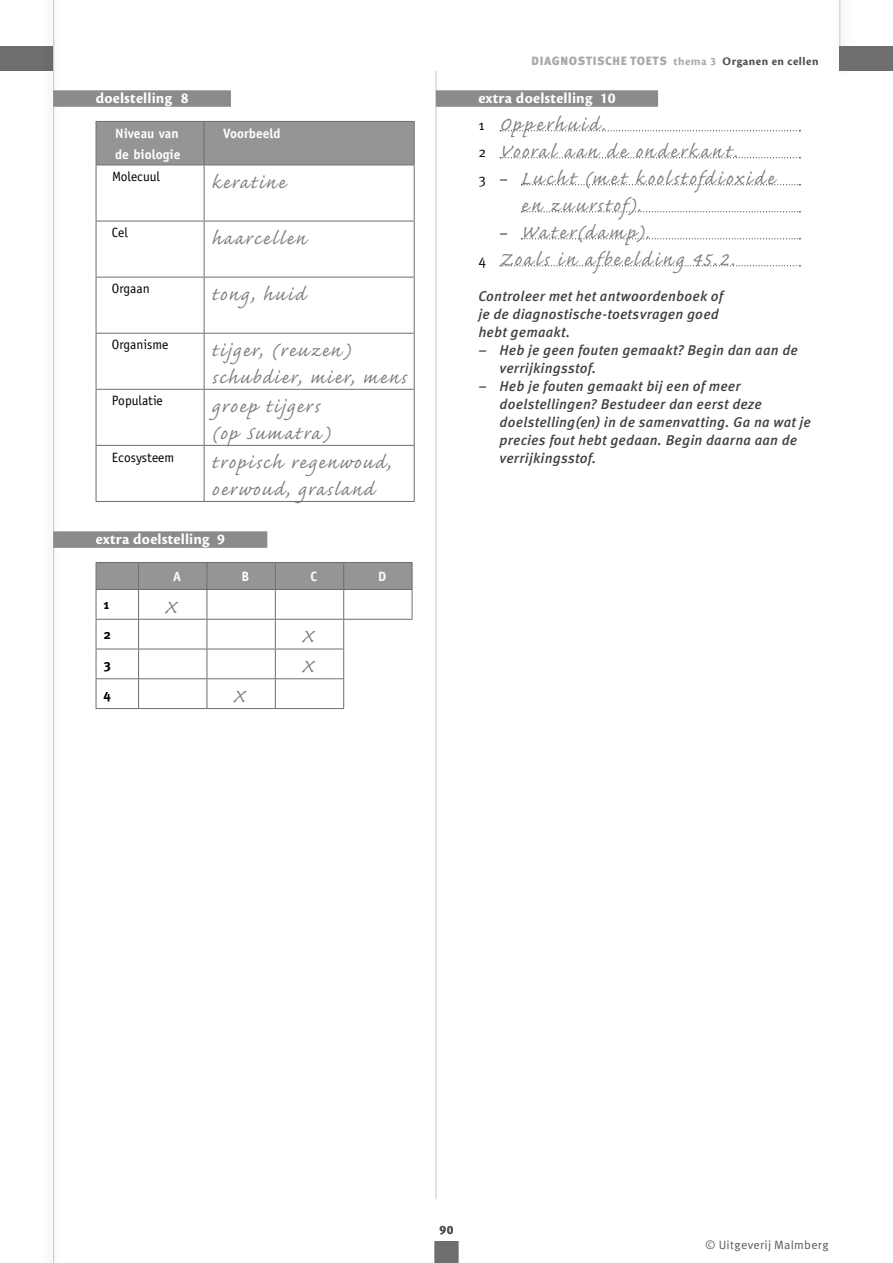
<style>
.page{position:relative;width:893px;height:1263px;background:#fff}
.page>*{position:absolute;margin:0;border:0;box-sizing:border-box;transform-origin:0 0}
.t1{font:24px/27px "Caflisch Script Pro";letter-spacing:.07em;color:#7c7c7c}
.t2{font:24px/27px "Caflisch Script Pro";letter-spacing:.11em;color:#7c7c7c}
.t3{font:24px "Caflisch Script Pro";letter-spacing:.1em;color:#7c7c7c}
.t4{font:24px "Caflisch Script Pro";letter-spacing:.095em;color:#7c7c7c}
.t5{font:700 15.75px "Cronos Pro";letter-spacing:.01em;color:#fff}
.t6{font:italic 500 14.25px/18px "Meta OT";letter-spacing:.01em;color:#414141}
.t7{font:13.5px "Officina Sans Std";color:#000}
.t8{font:700 13.5px/21px "Officina Sans Std";color:#fff}
.t9{font:700 13.5px "Meta OT";color:#000}
.t10{font:900 12px "Meta OT";letter-spacing:.05em;color:#a9a9a9}
.t11{font:12px "Meta OT";letter-spacing:.025em;color:#595959}
.t12{font:700 12px "Meta OT";color:#4d4d4d}
.s1{font-family:"Cronos Pro";font-weight:700}
.s2{font-family:"Cronos Pro";font-weight:700;color:#4d4d4d}
.s3{font-family:"Meta OT";font-size:14.25px;color:#000}
</style>
<div class="page">
<hr style="left:839px;top:0;width:1px;height:71px;background:#c8c8c8">
<div style="left:840px;top:47px;width:53px;height:24px;background:#6e6e6e"></div>
<div style="left:0;top:47px;width:53px;height:24px;background:#6e6e6e"></div>
<div style="left:42px;top:0;width:19px;height:1263px;background:#fafafa"></div>
<hr style="left:53px;top:0;width:1px;height:1263px;background:#c8c8c8">
<hr style="left:435px;top:71px;width:1px;height:1128px;background:#c8c8c8">
<div style="left:53px;top:90px;width:178px;height:17px;background:#8b8b8b"></div>
<div style="left:53px;top:531px;width:214px;height:17px;background:#8b8b8b"></div>
<div style="left:97px;top:122px;width:317px;height:43px;background:#959595"></div>
<svg style="left:97px;top:166px;width:317px;height:335px"></svg>
<hr style="left:96px;top:121px;width:108px;height:1px;background:#6e6e6e">
<hr style="left:96px;top:122px;width:1px;height:43px;background:#6e6e6e">
<hr style="left:204px;top:121px;width:211px;height:1px;background:#6e6e6e">
<hr style="left:204px;top:122px;width:1px;height:43px;background:#6e6e6e">
<hr style="left:414px;top:122px;width:1px;height:43px;background:#6e6e6e">
<hr style="left:96px;top:165px;width:108px;height:1px;background:#6e6e6e">
<hr style="left:204px;top:165px;width:211px;height:1px;background:#6e6e6e">
<hr style="left:96px;top:165px;width:1px;height:56px;background:#6e6e6e">
<hr style="left:204px;top:165px;width:1px;height:56px;background:#6e6e6e">
<hr style="left:414px;top:165px;width:1px;height:56px;background:#6e6e6e">
<hr style="left:96px;top:221px;width:108px;height:1px;background:#6e6e6e">
<hr style="left:96px;top:221px;width:1px;height:56px;background:#6e6e6e">
<hr style="left:204px;top:221px;width:211px;height:1px;background:#6e6e6e">
<hr style="left:204px;top:221px;width:1px;height:56px;background:#6e6e6e">
<hr style="left:414px;top:221px;width:1px;height:56px;background:#6e6e6e">
<hr style="left:96px;top:277px;width:108px;height:1px;background:#6e6e6e">
<hr style="left:96px;top:277px;width:1px;height:56px;background:#6e6e6e">
<hr style="left:204px;top:277px;width:211px;height:1px;background:#6e6e6e">
<hr style="left:204px;top:277px;width:1px;height:56px;background:#6e6e6e">
<hr style="left:414px;top:277px;width:1px;height:56px;background:#6e6e6e">
<hr style="left:96px;top:333px;width:108px;height:1px;background:#6e6e6e">
<hr style="left:96px;top:334px;width:1px;height:55px;background:#6e6e6e">
<hr style="left:204px;top:333px;width:211px;height:1px;background:#6e6e6e">
<hr style="left:204px;top:334px;width:1px;height:55px;background:#6e6e6e">
<hr style="left:414px;top:334px;width:1px;height:55px;background:#6e6e6e">
<hr style="left:96px;top:389px;width:108px;height:1px;background:#6e6e6e">
<hr style="left:96px;top:390px;width:1px;height:55px;background:#6e6e6e">
<hr style="left:204px;top:389px;width:211px;height:1px;background:#6e6e6e">
<hr style="left:204px;top:390px;width:1px;height:55px;background:#6e6e6e">
<hr style="left:414px;top:390px;width:1px;height:55px;background:#6e6e6e">
<hr style="left:96px;top:445px;width:108px;height:1px;background:#6e6e6e">
<hr style="left:96px;top:446px;width:1px;height:55px;background:#6e6e6e">
<hr style="left:204px;top:445px;width:211px;height:1px;background:#6e6e6e">
<hr style="left:204px;top:446px;width:1px;height:55px;background:#6e6e6e">
<hr style="left:414px;top:446px;width:1px;height:55px;background:#6e6e6e">
<hr style="left:96px;top:501px;width:108px;height:1px;background:#6e6e6e">
<hr style="left:204px;top:501px;width:211px;height:1px;background:#6e6e6e">
<svg style="left:96px;top:562px;width:317px;height:146px"></svg>
<hr style="left:96px;top:708px;width:43px;height:1px;background:#6e6e6e">
<hr style="left:139px;top:708px;width:68px;height:1px;background:#6e6e6e">
<hr style="left:207px;top:708px;width:68px;height:1px;background:#6e6e6e">
<hr style="left:275px;top:708px;width:69px;height:1px;background:#6e6e6e">
<div style="left:436px;top:90px;width:222px;height:17px;background:#8b8b8b"></div>
<svg style="left:500px;top:130px;width:300px;height:1px"></svg>
<svg style="left:500px;top:157px;width:300px;height:1px"></svg>
<svg style="left:521px;top:184px;width:279px;height:1px"></svg>
<svg style="left:521px;top:211px;width:279px;height:1px"></svg>
<svg style="left:521px;top:238px;width:279px;height:1px"></svg>
<svg style="left:500px;top:265px;width:300px;height:1px"></svg>
<div style="left:435px;top:1241px;width:23px;height:22px;background:#6e6e6e"></div>
<p class="t5" style="left:96px;top:89px;width:94px">doelstelling 8</p>
<p class="t8" style="left:115px;top:122px;width:67px">Niveau van de biologie</p>
<p class="t8" style="left:223px;top:122px;width:59px">Voorbeeld</p>
<p class="t7" style="left:112px;top:169px;width:50px">Molecuul</p>
<h1 class="t1" style="left:212px;top:171px;width:75px">keratine</h1>
<p class="t7" style="left:112px;top:225px;width:17px">Cel</p>
<h1 class="t1" style="left:212px;top:227px;width:96px">haarcellen</h1>
<p class="t7" style="left:112px;top:281px;width:39px">Orgaan</p>
<h1 class="t1" style="left:212px;top:283px;width:95px">tong, huid</h1>
<p class="t7" style="left:112px;top:337px;width:58px">Organisme</p>
<h1 class="t1" style="left:212px;top:339px;width:196px">tijger, (reuzen) schubdier, mier, mens</h1>
<p class="t7" style="left:112px;top:393px;width:52px">Populatie</p>
<h1 class="t1" style="left:212px;top:395px;width:120px">groep tijgers (op Sumatra)</h1>
<p class="t7" style="left:112px;top:449px;width:64px">Ecosysteem</p>
<h1 class="t1" style="left:212px;top:451px;width:180px">tropisch regenwoud, oerwoud, grasland</h1>
<p class="t5" style="left:96px;top:530px;width:131px">extra doelstelling 9</p>
<p class="t8" style="left:173px;top:566px;width:10px">A</p>
<p class="t8" style="left:242px;top:566px;width:9px">B</p>
<p class="t8" style="left:310px;top:566px;width:8px">C</p>
<p class="t8" style="left:378px;top:566px;width:10px">D</p>
<p class="t9" style="left:103px;top:596px;width:7px">1</p>
<h1 class="t1" style="left:165px;top:596px;width:14px">X</h1>
<p class="t9" style="left:103px;top:626px;width:9px">2</p>
<h1 class="t1" style="left:301px;top:625px;width:14px">X</h1>
<p class="t9" style="left:103px;top:656px;width:9px">3</p>
<h1 class="t1" style="left:301px;top:655px;width:14px">X</h1>
<p class="t9" style="left:103px;top:685px;width:9px">4</p>
<h1 class="t1" style="left:233px;top:685px;width:14px">X</h1>
<p class="t10" style="left:532px;top:53px;width:288px">DIAGNOSTISCHE TOETS <span class="s1">thema 3</span> <span class="s2">Organen en cellen</span></p>
<p class="t5" style="left:478px;top:89px;width:139px">extra doelstelling 10</p>
<h1 class="t2" style="left:478px;top:113px;width:128px"><span class="s3">1</span> Opperhuid.</h1>
<h1 class="t2" style="left:478px;top:140px;width:260px"><span class="s3">2</span> Vooral aan de onderkant.</h1>
<h1 class="t3" style="left:478px;top:166px;width:297px"><span class="s3">3 –</span> Lucht (met koolstofdioxide</h1>
<h1 class="t4" style="left:521px;top:193px;width:121px">en zuurstof).</h1>
<h1 class="t2" style="left:478px;top:221px;width:257px;text-indent:21px"><span class="s3">–</span> Water(damp).<br><span class="s3">4</span> Zoals in afbeelding 45.2.</h1>
<p class="t6" style="left:478px;top:287px;width:246px">Controleer met het antwoordenboek of je de diagnostische-toetsvragen goed hebt gemaakt.</p>
<p class="t6" style="left:500px;top:341px;width:300px;text-indent:-21px">– Heb je geen fouten gemaakt? Begin dan aan de verrijkingsstof.</p>
<p class="t6" style="left:500px;top:377px;width:313px;text-indent:-21px">– Heb je fouten gemaakt bij een of meer doelstellingen? Bestudeer dan eerst deze doelstelling(en) in de samenvatting. Ga na wat je precies fout hebt gedaan. Begin daarna aan de verrijkingsstof.</p>
<p class="t12" style="left:439px;top:1222px;width:15px">90</p>
<p class="t11" style="left:705px;top:1237px;width:125px">© Uitgeverij Malmberg</p>
</div>
